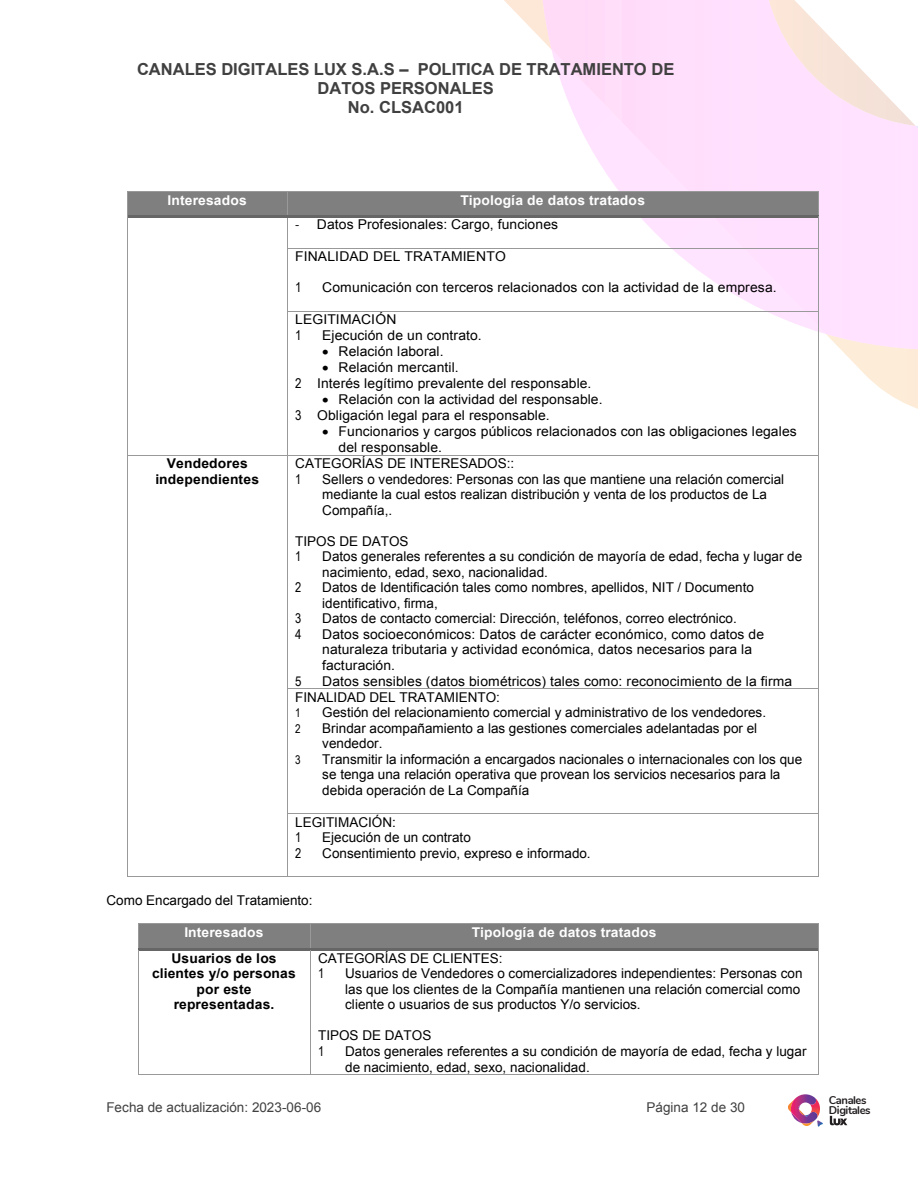
<style>
.page{position:relative;width:918px;height:1188px;background:#fff}
.page>*{position:absolute;margin:0;border:0;box-sizing:border-box;transform-origin:0 0}
.t1{font:700 16.5px/19px "Arial";letter-spacing:-.005em;color:#404040;text-align:center}
.t2{font:13.5px/15.5px "Arial";letter-spacing:.005em;color:#000}
.t3{font:700 13.5px/15.6px "Arial";letter-spacing:.01em;color:#000;text-align:center}
.t4{font:700 13.5px "Arial";letter-spacing:.01em;color:#fff}
.t5{font:13.5px "Arial";letter-spacing:.005em;color:#404040}
.t6{font:13.5px "Arial Narrow";color:#000}
.t7{font:13.5px "Arial Narrow";color:#000;scale:1.04 1}
.t8{font:12px "Arial Narrow";color:#000}
.t9{font:700 11.25px/10.2px "Nunito";letter-spacing:-.04em;color:#231f20}
.s1{font-family:"Arial Narrow"}
</style>
<div class="page">
<svg style="left:841px;top:350px;width:77px;height:59px"></svg>
<div style="left:818px;top:218px;width:100px;height:132px;background:#ffe2ff"></div>
<svg style="left:641px;top:218px;width:185px;height:116px"></svg>
<div style="left:128px;top:192px;width:159px;height:24px;background:#7f7f7f"></div>
<div style="left:287px;top:192px;width:531px;height:24px;background:#7f7f7f"></div>
<hr style="left:128px;top:191px;width:159px;height:1px;background:#999">
<hr style="left:287px;top:191px;width:532px;height:1px;background:#999">
<svg style="left:127px;top:191px;width:1px;height:27px"></svg>
<hr style="left:128px;top:216px;width:159px;height:2px;background:#666">
<svg style="left:287px;top:192px;width:2px;height:26px"></svg>
<hr style="left:289px;top:216px;width:530px;height:2px;background:#666">
<svg style="left:459px;top:0;width:459px;height:218px"></svg>
<hr style="left:127px;top:218px;width:1px;height:30px;background:#999">
<hr style="left:287px;top:218px;width:1px;height:30px;background:#999">
<hr style="left:819px;top:218px;width:1px;height:30px;background:#999">
<hr style="left:287px;top:248px;width:532px;height:1px;background:#999">
<hr style="left:127px;top:248px;width:1px;height:63px;background:#999">
<hr style="left:287px;top:248px;width:1px;height:63px;background:#999">
<hr style="left:819px;top:248px;width:1px;height:63px;background:#999">
<hr style="left:287px;top:311px;width:532px;height:1px;background:#999">
<hr style="left:127px;top:311px;width:1px;height:144px;background:#999">
<hr style="left:287px;top:311px;width:1px;height:144px;background:#999">
<hr style="left:819px;top:311px;width:1px;height:144px;background:#999">
<hr style="left:128px;top:455px;width:159px;height:1px;background:#999">
<hr style="left:287px;top:455px;width:532px;height:1px;background:#999">
<hr style="left:127px;top:455px;width:1px;height:233px;background:#999">
<hr style="left:287px;top:455px;width:1px;height:233px;background:#999">
<hr style="left:819px;top:455px;width:1px;height:233px;background:#999">
<hr style="left:287px;top:688px;width:532px;height:1px;background:#999">
<hr style="left:127px;top:689px;width:1px;height:124px;background:#999">
<hr style="left:287px;top:689px;width:1px;height:124px;background:#999">
<hr style="left:819px;top:689px;width:1px;height:124px;background:#999">
<hr style="left:287px;top:813px;width:532px;height:1px;background:#999">
<hr style="left:127px;top:814px;width:1px;height:62px;background:#999">
<hr style="left:128px;top:876px;width:159px;height:1px;background:#999">
<hr style="left:287px;top:814px;width:1px;height:62px;background:#999">
<hr style="left:287px;top:876px;width:532px;height:1px;background:#999">
<hr style="left:819px;top:814px;width:1px;height:62px;background:#999">
<div style="left:139px;top:924px;width:171px;height:24px;background:#7f7f7f"></div>
<div style="left:311px;top:924px;width:507px;height:24px;background:#7f7f7f"></div>
<hr style="left:139px;top:924px;width:171px;height:1px;background:#999">
<hr style="left:311px;top:924px;width:508px;height:1px;background:#999">
<svg style="left:138px;top:924px;width:1px;height:26px"></svg>
<hr style="left:139px;top:948px;width:171px;height:2px;background:#666">
<svg style="left:310px;top:924px;width:2px;height:27px"></svg>
<hr style="left:312px;top:948px;width:507px;height:2px;background:#666">
<hr style="left:138px;top:950px;width:1px;height:124px;background:#999">
<hr style="left:139px;top:1074px;width:171px;height:1px;background:#999">
<hr style="left:310px;top:950px;width:1px;height:124px;background:#999">
<hr style="left:311px;top:1074px;width:508px;height:1px;background:#999">
<hr style="left:819px;top:950px;width:1px;height:124px;background:#999">
<svg style="left:788px;top:1094px;width:35px;height:33px"></svg>
<svg style="left:830px;top:1116px;width:17px;height:9px"></svg>
<p class="t1" style="left:137px;top:60px;width:539px">CANALES DIGITALES LUX S.A.S – POLITICA DE TRATAMIENTO DE<br>DATOS PERSONALES<br>No. CLSAC001</p>
<p class="t4" style="left:168px;top:191px;width:81px">Interesados</p>
<p class="t4" style="left:460px;top:191px;width:186px">Tipología de datos tratados</p>
<p class="t2" style="left:317px;top:217px;width:243px">Datos Profesionales: Cargo, funciones</p>
<p class="t2" style="left:295px;top:249px;width:212px">FINALIDAD DEL TRATAMIENTO</p>
<p class="t7" style="left:295px;top:278px;width:8px">1</p>
<p class="t2" style="left:322px;top:280px;width:456px">Comunicación con terceros relacionados con la actividad de la empresa.</p>
<p class="t2" style="left:295px;top:312px;width:103px">LEGITIMACIÓN</p>
<p class="t7" style="left:295px;top:325px;width:8px">1</p>
<p class="t2" style="left:322px;top:327px;width:161px">Ejecución de un contrato.</p>
<p class="t2" style="left:322px;top:344px;width:123px">• Relación laboral.</p>
<p class="t2" style="left:295px;top:360px;width:298px;text-indent:27px">• Relación mercantil.<br><span class="s1">2</span> Interés legítimo prevalente del responsable.</p>
<p class="t2" style="left:295px;top:392px;width:309px;text-indent:27px">• Relación con la actividad del responsable.<br><span class="s1">3</span> Obligación legal para el responsable.</p>
<p class="t2" style="left:338px;top:424px;width:460px;text-indent:-16px">• Funcionarios y cargos públicos relacionados con las obligaciones legales del responsable.</p>
<p class="t3" style="left:155px;top:456px;width:105px">Vendedores independientes</p>
<p class="t2" style="left:295px;top:456px;width:220px">CATEGORÍAS DE INTERESADOS::</p>
<p class="t6" style="left:295px;top:469px;width:8px">1</p>
<p class="t2" style="left:322px;top:471px;width:463px">Sellers o vendedores: Personas con las que mantiene una relación comercial mediante la cual estos realizan distribución y venta de los productos de La<br>Compañía,.</p>
<p class="t2" style="left:295px;top:534px;width:115px">TIPOS DE DATOS</p>
<p class="t6" style="left:295px;top:547px;width:8px">1</p>
<p class="t2" style="left:322px;top:549px;width:482px">Datos generales referentes a su condición de mayoría de edad, fecha y lugar de nacimiento, edad, sexo, nacionalidad.</p>
<p class="t6" style="left:295px;top:578px;width:8px">2</p>
<p class="t2" style="left:322px;top:580px;width:433px">Datos de Identificación tales como nombres, apellidos, NIT / Documento identificativo, firma,</p>
<p class="t6" style="left:295px;top:609px;width:8px">3</p>
<p class="t2" style="left:322px;top:611px;width:416px">Datos de contacto comercial: Dirección, teléfonos, correo electrónico.</p>
<p class="t7" style="left:295px;top:624px;width:8px">4</p>
<p class="t2" style="left:322px;top:627px;width:443px">Datos socioeconómicos: Datos de carácter económico, como datos de naturaleza tributaria y actividad económica, datos necesarios para la facturación.</p>
<p class="t7" style="left:295px;top:671px;width:8px">5</p>
<p class="t2" style="left:295px;top:673px;width:499px;line-height:16.2px;text-indent:27px">Datos sensibles (datos biométricos) tales como: reconocimiento de la firma<br>FINALIDAD DEL TRATAMIENTO:</p>
<p class="t8" style="left:295px;top:704px;width:7px">1</p>
<p class="t2" style="left:322px;top:705px;width:445px">Gestión del relacionamiento comercial y administrativo de los vendedores.</p>
<p class="t8" style="left:295px;top:720px;width:7px">2</p>
<p class="t2" style="left:322px;top:721px;width:436px">Brindar acompañamiento a las gestiones comerciales adelantadas por el vendedor.</p>
<p class="t8" style="left:295px;top:751px;width:7px">3</p>
<p class="t2" style="left:322px;top:751px;width:482px">Transmitir la información a encargados nacionales o internacionales con los que se tenga una relación operativa que provean los servicios necesarios para la debida operación de La Compañía</p>
<p class="t2" style="left:295px;top:814px;width:102px">LEGITIMACIÓN:</p>
<p class="t6" style="left:295px;top:827px;width:8px">1</p>
<p class="t2" style="left:322px;top:830px;width:150px">Ejecución de un contrato</p>
<p class="t6" style="left:295px;top:843px;width:8px">2</p>
<p class="t2" style="left:322px;top:845px;width:270px">Consentimiento previo, expreso e informado.</p>
<p class="t2" style="left:106px;top:893px;width:208px">Como Encargado del Tratamiento:</p>
<p class="t4" style="left:184px;top:923px;width:81px">Interesados</p>
<p class="t4" style="left:472px;top:923px;width:186px">Tipología de datos tratados</p>
<p class="t3" style="left:152px;top:951px;width:145px">Usuarios de los clientes y/o personas por este representadas.</p>
<p class="t2" style="left:318px;top:950px;width:186px">CATEGORÍAS DE CLIENTES:</p>
<p class="t6" style="left:318px;top:964px;width:8px">1</p>
<p class="t2" style="left:345px;top:966px;width:459px">Usuarios de Vendedores o comercializadores independientes: Personas con las que los clientes de la Compañía mantienen una relación comercial como cliente o usuarios de sus productos Y/o servicios.</p>
<p class="t2" style="left:318px;top:1028px;width:115px">TIPOS DE DATOS</p>
<p class="t6" style="left:318px;top:1041px;width:8px">1</p>
<p class="t2" style="left:345px;top:1043px;width:463px">Datos generales referentes a su condición de mayoría de edad, fecha y lugar de nacimiento, edad, sexo, nacionalidad.</p>
<p class="t5" style="left:106px;top:1098px;width:216px">Fecha de actualización: 2023-06-06</p>
<p class="t5" style="left:646px;top:1098px;width:100px">Página 12 de 30</p>
<p class="t9" style="left:829px;top:1094px;width:43px">Canales<br>Digitales</p>
</div>
